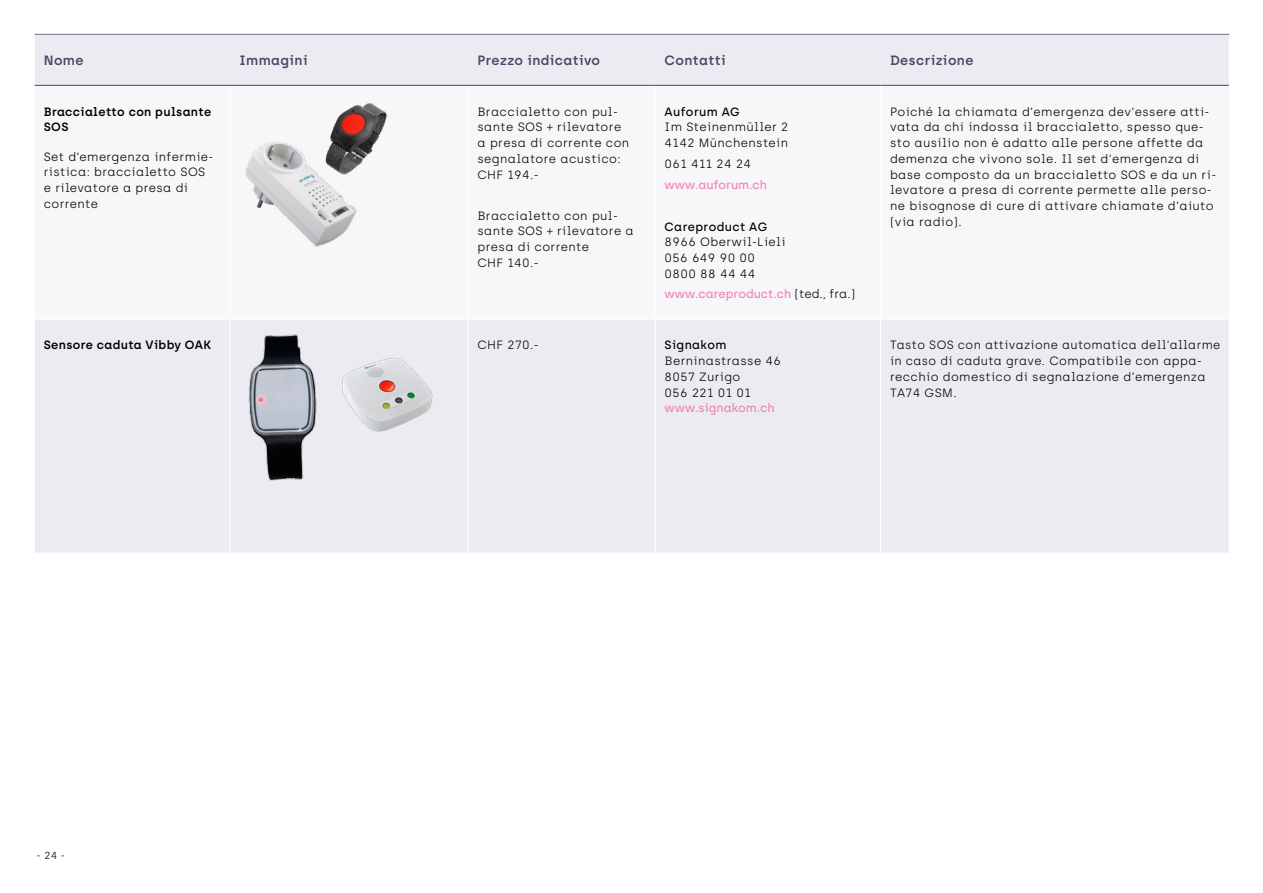
<style>
.page{position:relative;width:1263px;height:893px;background:#fff}
.page>*{position:absolute;margin:0;border:0;box-sizing:border-box;transform-origin:0 0}
.t1{font:600 13.5px "Archia";letter-spacing:.03em;color:#454a67}
.t2{font:300 12px/15.8px "Archia";letter-spacing:.03em;color:#000}
.t3{font:500 12px "Archia";color:#ef85b4}
.t4{font:600 12px/15.8px "Archia";letter-spacing:.03em;color:#000}
.t5{font:500 12px "Archia";letter-spacing:.03em;color:#000}
.t6{font:300 10.2px "Archia";color:#000}
.s1{font-weight:300;color:#000}
</style>
<div class="page">
<div style="left:35px;top:35px;width:1194px;height:518px;background:#ecebf1"></div>
<div style="left:35px;top:86px;width:1194px;height:233px;background:#f7f6f9"></div>
<hr style="left:230px;top:86px;width:1px;height:233px;background:#fff">
<hr style="left:468px;top:86px;width:1px;height:233px;background:#fff">
<hr style="left:655px;top:86px;width:1px;height:233px;background:#fff">
<hr style="left:880px;top:86px;width:1px;height:233px;background:#fff">
<hr style="left:34px;top:319px;width:196px;height:1px;background:#fff">
<hr style="left:230px;top:319px;width:238px;height:1px;background:#fff">
<hr style="left:230px;top:319px;width:1px;height:234px;background:#fff">
<hr style="left:468px;top:319px;width:187px;height:1px;background:#fff">
<hr style="left:468px;top:319px;width:1px;height:234px;background:#fff">
<hr style="left:655px;top:319px;width:225px;height:1px;background:#fff">
<hr style="left:655px;top:319px;width:1px;height:234px;background:#fff">
<hr style="left:880px;top:319px;width:349px;height:1px;background:#fff">
<hr style="left:880px;top:319px;width:1px;height:234px;background:#fff">
<hr style="left:34px;top:34px;width:196px;height:1px;background:#716e8f">
<hr style="left:230px;top:34px;width:238px;height:1px;background:#716e8f">
<hr style="left:468px;top:34px;width:187px;height:1px;background:#716e8f">
<hr style="left:655px;top:34px;width:225px;height:1px;background:#716e8f">
<hr style="left:880px;top:34px;width:349px;height:1px;background:#716e8f">
<hr style="left:35px;top:85px;width:195px;height:1px;background:#454a67">
<hr style="left:230px;top:85px;width:238px;height:1px;background:#454a67">
<hr style="left:468px;top:85px;width:187px;height:1px;background:#454a67">
<hr style="left:655px;top:85px;width:225px;height:1px;background:#454a67">
<hr style="left:880px;top:85px;width:349px;height:1px;background:#454a67">
<img style="left:239px;top:98px;width:154px;height:152px">
<img style="left:239px;top:333px;width:95px;height:148px">
<img style="left:331px;top:356px;width:113px;height:81px">
<p class="t1" style="left:44px;top:52px;width:41px">Nome</p>
<p class="t1" style="left:239px;top:52px;width:70px">Immagini</p>
<p class="t1" style="left:477px;top:52px;width:124px">Prezzo indicativo</p>
<p class="t1" style="left:665px;top:52px;width:63px">Contatti</p>
<p class="t1" style="left:890px;top:52px;width:85px">Descrizione</p>
<p class="t4" style="left:44px;top:103px;width:169px">Braccialetto con pulsante<br>SOS</p>
<p class="t2" style="left:44px;top:149px;width:171px">Set d‘emergenza infermie&shy;ristica: braccialetto SOS e rilevatore a presa di corrente</p>
<p class="t2" style="left:890px;top:103px;width:328px">Poiché la chiamata d‘emergenza dev‘essere atti&shy;vata da chi indossa il braccialetto, spesso que&shy;sto ausilio non è adatto alle persone affette da demenza che vivono sole. Il set d‘emergenza di base composto da un braccialetto SOS e da un ri&shy;levatore a presa di corrente permette alle perso&shy;ne bisognose di cure di attivare chiamate d‘aiuto (via radio).</p>
<p class="t5" style="left:665px;top:104px;width:77px">Auforum AG</p>
<p class="t2" style="left:665px;top:119px;width:125px">Im Steinenmüller 2<br>4142 Münchenstein</p>
<p class="t2" style="left:665px;top:156px;width:88px">061 411 24 24</p>
<p class="t3" style="left:665px;top:178px;width:104px">www.auforum.ch</p>
<p class="t5" style="left:665px;top:219px;width:104px">Careproduct AG</p>
<p class="t2" style="left:665px;top:234px;width:122px">8966 Oberwil-Lieli<br>056 649 90 00<br>0800 88 44 44</p>
<p class="t3" style="left:665px;top:287px;width:192px">www.careproduct.ch <span class="s1">(ted., fra.)</span></p>
<p class="t2" style="left:477px;top:103px;width:153px">Braccialetto con pul&shy;sante SOS + rilevatore a presa di corrente con segnalatore acustico:<br>CHF 194.-</p>
<p class="t2" style="left:477px;top:208px;width:158px">Braccialetto con pul&shy;sante SOS + rilevatore a presa di corrente<br>CHF 140.-</p>
<p class="t4" style="left:44px;top:337px;width:169px">Sensore caduta Vibby OAK</p>
<p class="t2" style="left:477px;top:337px;width:63px">CHF 270.-</p>
<p class="t5" style="left:665px;top:338px;width:63px">Signakom</p>
<p class="t2" style="left:665px;top:353px;width:118px">Berninastrasse 46<br>8057 Zurigo<br>056 221 01 01</p>
<p class="t3" style="left:665px;top:400px;width:112px">www.signakom.ch</p>
<p class="t2" style="left:890px;top:337px;width:332px">Tasto SOS con attivazione automatica dell’allarme in caso di caduta grave. Compatibile con appa&shy;recchio domestico di segnalazione d’emergenza TA74 GSM.</p>
<p class="t6" style="left:37px;top:849px;width:30px">- 24 -</p>
</div>
